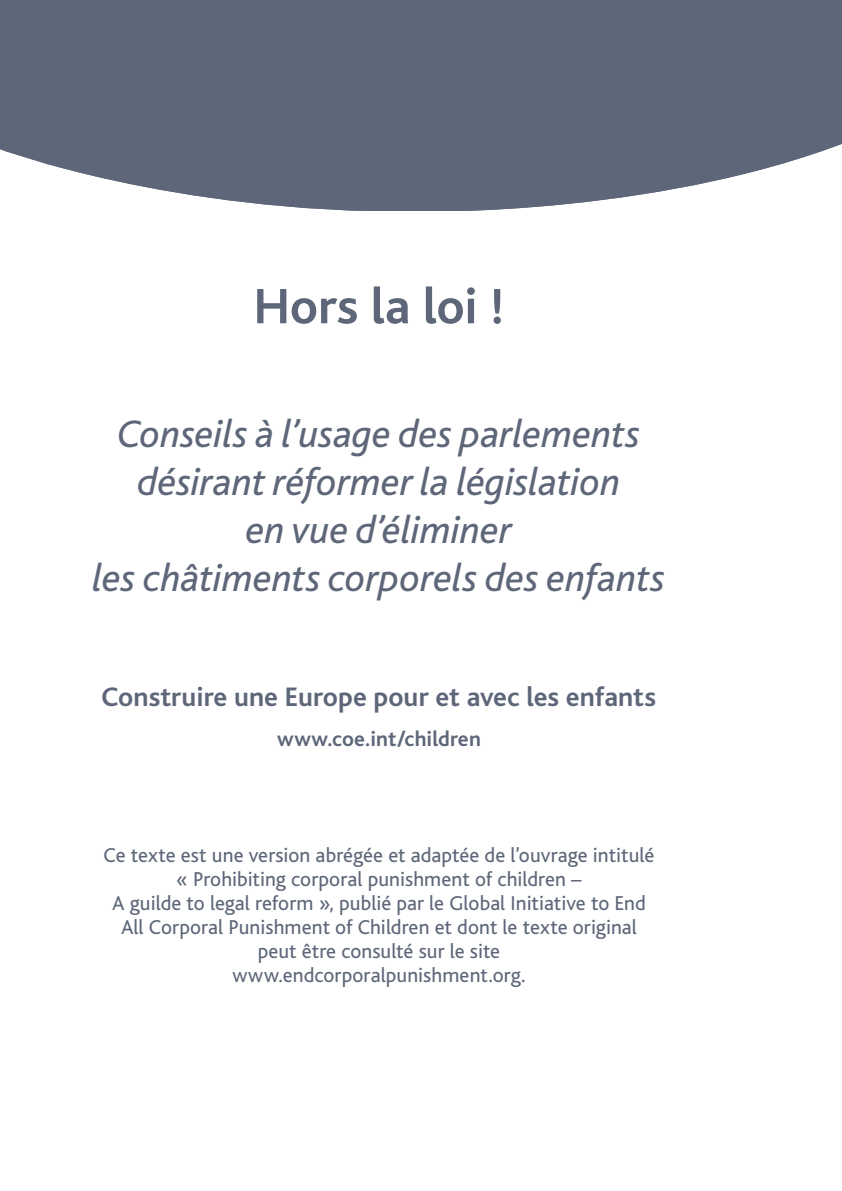
<style>
.page{position:relative;width:842px;height:1191px;background:#fff}
.page>*{position:absolute;margin:0;border:0;box-sizing:border-box;transform-origin:0 0}
.t1{font:700 52px "Bliss";letter-spacing:-.005em;color:#5e6779}
.t2{font:italic 40px/48px "Bliss";color:#5e6779;text-align:center}
.t3{font:700 28px "Bliss";color:#5e6779}
.t4{font:700 22px "Bliss";letter-spacing:.005em;color:#5e6779}
.t5{font:21px/24px "Bliss";color:#5e6779;text-align:center}
</style>
<div class="page">
<svg style="left:0;top:0;width:842px;height:211px;background:#6d7585"></svg>
<p class="t1" style="left:254px;top:279px;width:252px">Hors la loi !</p>
<p class="t2" style="left:92px;top:410px;width:575px">Conseils à l’usage des parlements désirant réformer la législation<br>en vue d’éliminer<br>les châtiments corporels des enfants</p>
<p class="t3" style="left:102px;top:682px;width:556px">Construire une Europe pour et avec les enfants</p>
<p class="t4" style="left:277px;top:727px;width:205px">www.coe.int/children</p>
<p class="t5" style="left:104px;top:844px;width:552px">Ce texte est une version abrégée et adaptée de l’ouvrage intitulé « Prohibiting corporal punishment of children –<br>A guilde to legal reform », publié par le Global Initiative to End All Corporal Punishment of Children et dont le texte original peut être consulté sur le site<br>www.endcorporalpunishment.org.</p>
</div>
